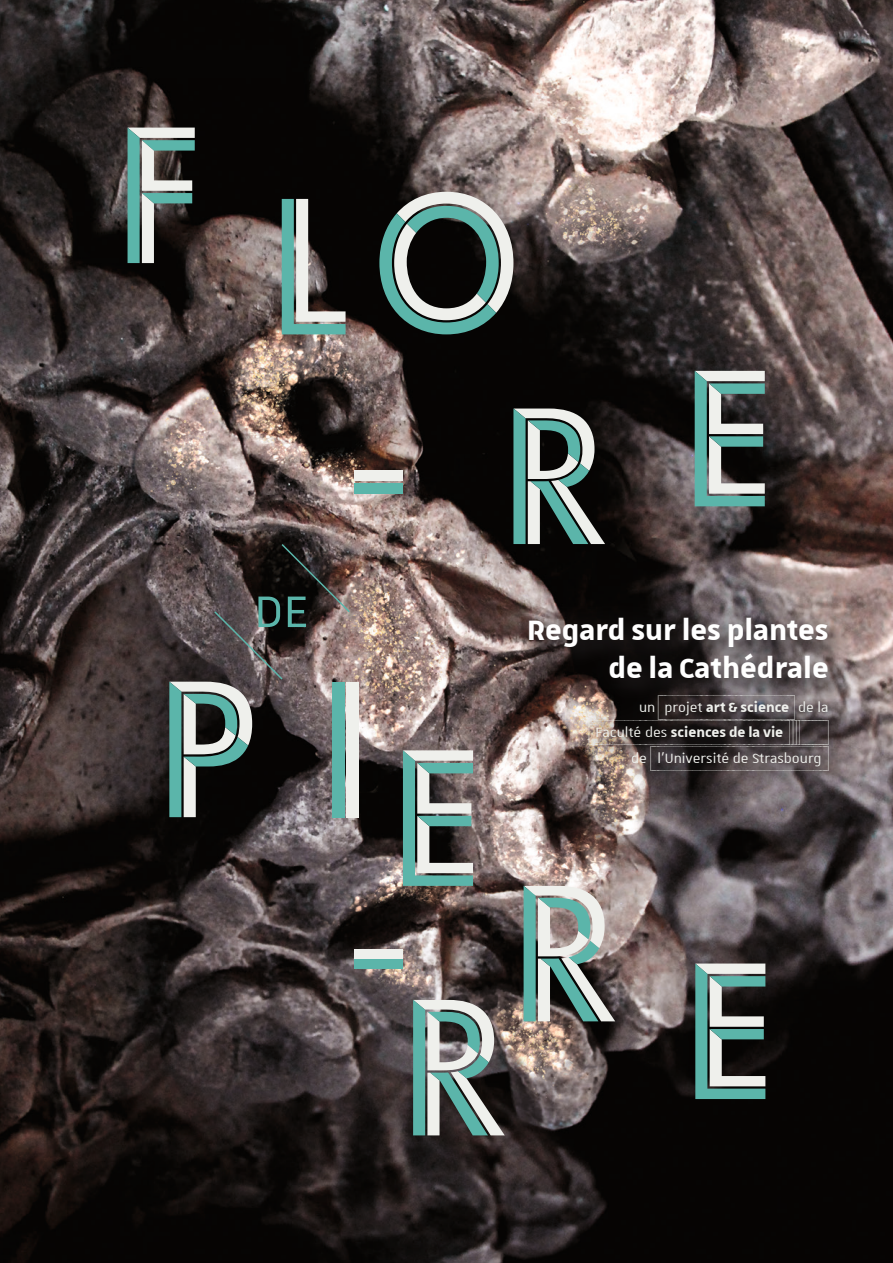
<style>
.page{position:relative;width:893px;height:1263px;background:#fff}
.page>*{position:absolute;margin:0;border:0;box-sizing:border-box;transform-origin:0 0}
.t1{font:60px "Unistra A";color:#5bb5aa}
.t2{font:700 37.5px "Unistra A";color:#fff}
.t3{font:18px/25.2px "Unistra Encadre";color:#eff0ec;text-align:right}
.t4{font:700 18px "Unistra Encadre";color:#eff0ec}
.s1{font-family:"Unistra A";font-weight:400}
.s2{font-weight:400}
.s3{font-weight:700}
.s4{font-family:"Unistra A"}
</style>
<div class="page">
<img style="left:0;top:0;width:893px;height:1263px">
<div style="left:355px;top:949px;width:48px;height:9px;background:#eff0ec"></div>
<div style="left:347px;top:683px;width:12px;height:135px;background:#eff0ec"></div>
<svg style="left:282px;top:199px;width:64px;height:135px;background:#5c6f6b"></svg>
<svg style="left:379px;top:192px;width:134px;height:142px;background:#566965"></svg>
<svg style="left:128px;top:128px;width:67px;height:135px;background:#677d78"></svg>
<div style="left:355px;top:960px;width:48px;height:9px;background:#5bb5aa"></div>
<svg style="left:513px;top:408px;width:92px;height:136px;background:#647c77"></svg>
<svg style="left:695px;top:371px;width:70px;height:135px;background:#6f8b87"></svg>
<div style="left:355px;top:471px;width:48px;height:10px;background:#eff0ec"></div>
<div style="left:355px;top:483px;width:48px;height:11px;background:#5bb5aa"></div>
<svg style="left:413px;top:1000px;width:92px;height:135px;background:#7a908c"></svg>
<svg style="left:695px;top:963px;width:70px;height:136px;background:#698681"></svg>
<svg style="left:524px;top:886px;width:91px;height:135px;background:#8fa29d"></svg>
<div style="left:332px;top:683px;width:12px;height:135px;background:#5bb5aa"></div>
<svg style="left:403px;top:750px;width:70px;height:136px;background:#7b9691"></svg>
<svg style="left:169px;top:542px;width:182px;height:275px;background:#515250"></svg>
<div style="left:502px;top:592px;width:354px;height:207px;background:#231f20;opacity:.5"></div>
<p class="t1" style="left:254px;top:580px;width:56px">DE</p>
<p class="t2" style="left:527px;top:609px;width:303px">Regard sur les plantes</p>
<p class="t2" style="left:608px;top:647px;width:222px">de la Cathédrale</p>
<p class="t4" style="left:639px;top:695px;width:191px"><span class="s1">un</span> (_<span class="s2">PROJET_</span>ART_&amp;_SCIENCE_) <span class="s1">de la</span></p>
<p class="t3" style="left:589px;top:720px;width:241px">(_FACULTÉ_DES_<span class="s3">SCIENCES_DE_LA_VIE</span>_))))_______) <span class="s4">de</span> (_L’UNIVERSITÉ_DE_STRASBOURG_)</p>
</div>
